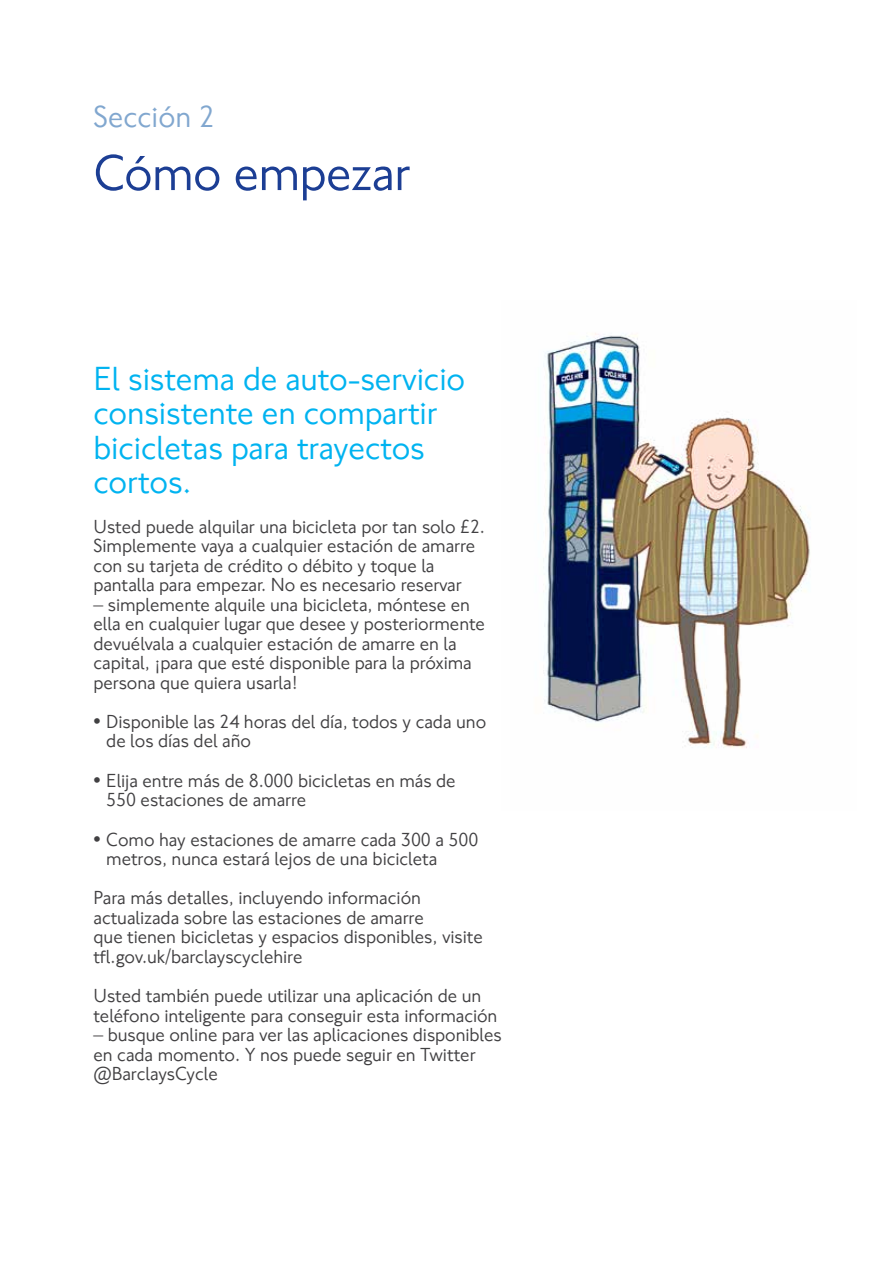
<style>
.page{position:relative;width:893px;height:1263px;background:#fff}
.page>*{position:absolute;margin:0;border:0;box-sizing:border-box;transform-origin:0 0}
.t1{font:52.5px "NJ Font";letter-spacing:-.015em;color:#1c3e94}
.t2{font:34.5px/34.5px "NJ Font";letter-spacing:-.005em;color:#00b3f0}
.t3{font:31.5px "NJ Font";color:#81a7cf}
.t4{font:19.5px/19.5px "NJ Font";letter-spacing:-.005em;color:#414042}
.s1{font-size:21px}
</style>
<div class="page">
<img style="left:543px;top:333px;width:267px;height:415px">
<h3 class="t3" style="left:94px;top:97px;width:123px">Sección 2</h3>
<h1 class="t1" style="left:94px;top:141px;width:318px">Cómo empezar</h1>
<h2 class="t2" style="left:94px;top:362px;width:373px">El sistema de auto-servicio consistente en compartir bicicletas para trayectos cortos.</h2>
<p class="t4" style="left:94px;top:517px;width:393px">Usted puede alquilar una bicicleta por tan solo £2.<br>Simplemente vaya a cualquier estación de amarre con su tarjeta de crédito o débito y toque la pantalla para empezar. No es necesario reservar</p>
<p class="t4" style="left:94px;top:595px;width:393px">– simplemente alquile una bicicleta, móntese en ella en cualquier lugar que desee y posteriormente devuélvala a cualquier estación de amarre en la capital, ¡para que esté disponible para la próxima persona que quiera usarla!</p>
<p class="t4" style="left:106px;top:712px;width:381px;text-indent:-13px"><span class="s1">•</span> Disponible las 24 horas del día, todos y cada uno de los días del año</p>
<p class="t4" style="left:106px;top:771px;width:351px;text-indent:-13px"><span class="s1">•</span> Elija entre más de 8.000 bicicletas en más de<br>550 estaciones de amarre</p>
<p class="t4" style="left:106px;top:830px;width:374px;text-indent:-13px"><span class="s1">•</span> Como hay estaciones de amarre cada 300 a 500 metros, nunca estará lejos de una bicicleta</p>
<p class="t4" style="left:94px;top:889px;width:391px">Para más detalles, incluyendo información actualizada sobre las estaciones de amarre<br>que tienen bicicletas y espacios disponibles, visite tfl.gov.uk/barclayscyclehire</p>
<p class="t4" style="left:94px;top:986px;width:405px">Usted también puede utilizar una aplicación de un teléfono inteligente para conseguir esta información</p>
<p class="t4" style="left:94px;top:1025px;width:410px">– busque online para ver las aplicaciones disponibles en cada momento. Y nos puede seguir en Twitter @BarclaysCycle</p>
</div>
